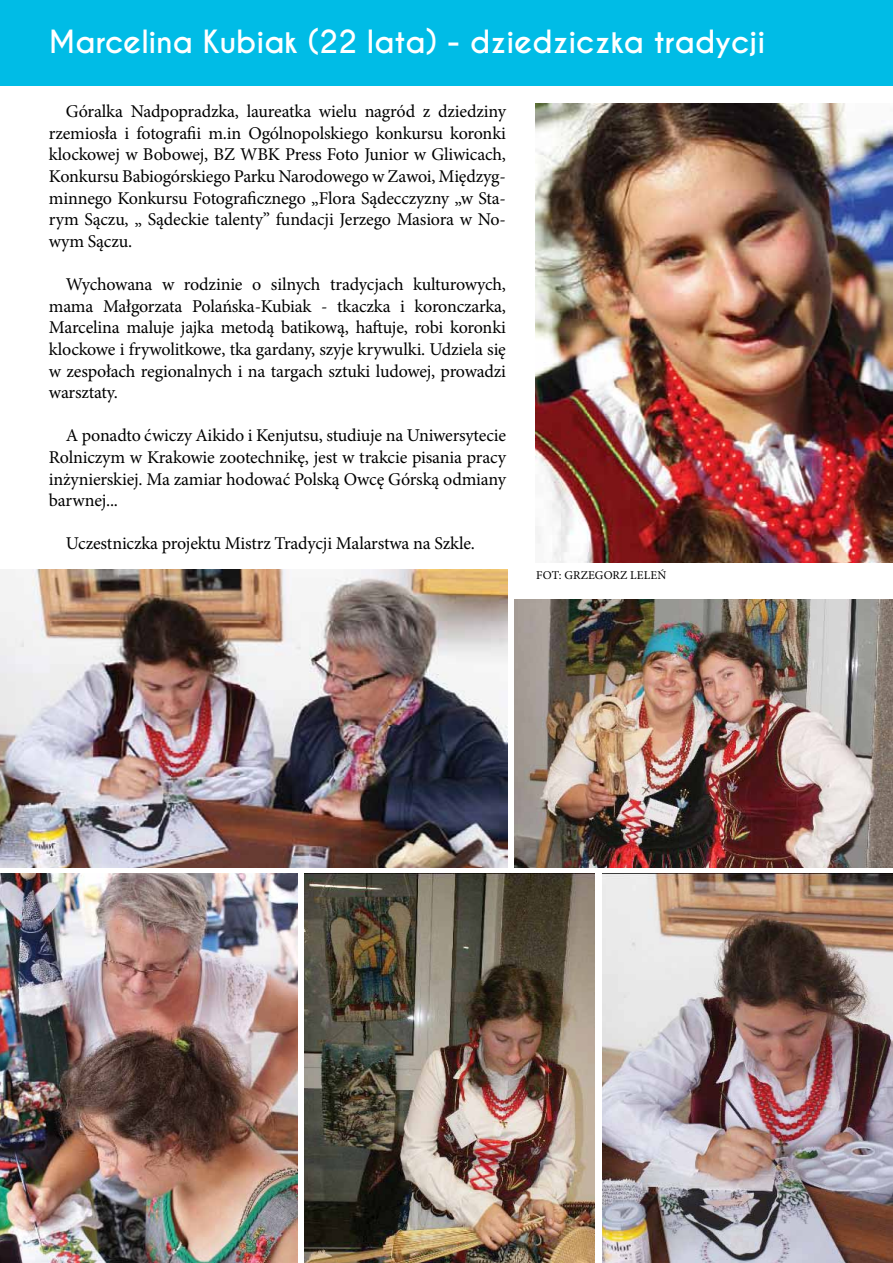
<style>
.page{position:relative;width:893px;height:1263px;background:#fff}
.page>*{position:absolute;margin:0;border:0;box-sizing:border-box;transform-origin:0 0}
.t1{font:700 30px "Caviar Dreams";letter-spacing:-.01em;color:#fff}
.t2{font:18px/21.6px "Minion Pro";letter-spacing:-.01em;color:#000;text-align:justify}
.t3{font:12px "Minion Pro";color:#000}
</style>
<div class="page">
<div style="left:0;top:0;width:893px;height:85px;background:#00bce6"></div>
<img style="left:536px;top:103px;width:357px;height:459px">
<img style="left:0;top:570px;width:507px;height:297px">
<img style="left:514px;top:600px;width:379px;height:267px">
<img style="left:602px;top:873px;width:291px;height:390px">
<img style="left:304px;top:873px;width:291px;height:390px">
<img style="left:0;top:873px;width:298px;height:390px">
<h1 class="t1" style="left:49px;top:23px;width:718px">Marcelina Kubiak (22 lata) - dziedziczka tradycji</h1>
<p class="t2" style="left:49px;top:101px;width:459px;text-indent:17px">Góralka Nadpopradzka, laureatka wielu nagród z dziedziny rzemiosła i fotografii m.in Ogólnopolskiego konkursu koronki klockowej w Bobowej, BZ WBK Press Foto Junior w Gliwicach, Konkursu Babiogórskiego Parku Narodowego w Zawoi, Międzyg&shy;minnego Konkursu Fotograficznego „Flora Sądecczyzny „w Sta&shy;rym Sączu, „ Sądeckie talenty” fundacji Jerzego Masiora w No&shy;wym Sączu.</p>
<p class="t2" style="left:49px;top:274px;width:459px;text-indent:17px">Wychowana w rodzinie o silnych tradycjach kulturowych, mama Małgorzata Polańska-Kubiak - tkaczka i koronczarka, Marcelina maluje jajka metodą batikową, haftuje, robi koronki klockowe i frywolitkowe, tka gardany, szyje krywulki. Udziela się w zespołach regionalnych i na targach sztuki ludowej, prowadzi warsztaty.</p>
<p class="t2" style="left:49px;top:425px;width:459px;text-indent:17px">A ponadto ćwiczy Aikido i Kenjutsu, studiuje na Uniwersytecie Rolniczym w Krakowie zootechnikę, jest w trakcie pisania pracy inżynierskiej. Ma zamiar hodować Polską Owcę Górską odmiany barwnej...</p>
<p class="t2" style="left:66px;top:533px;width:410px">Uczestniczka projektu Mistrz Tradycji Malarstwa na Szkle.</p>
<p class="t3" style="left:536px;top:567px;width:9px">fot</p>
<p class="t3" style="left:559px;top:567px;width:23px">: Grzegorz</p>
<p class="t3" style="left:630px;top:567px;width:37px">Leleń</p>
</div>
